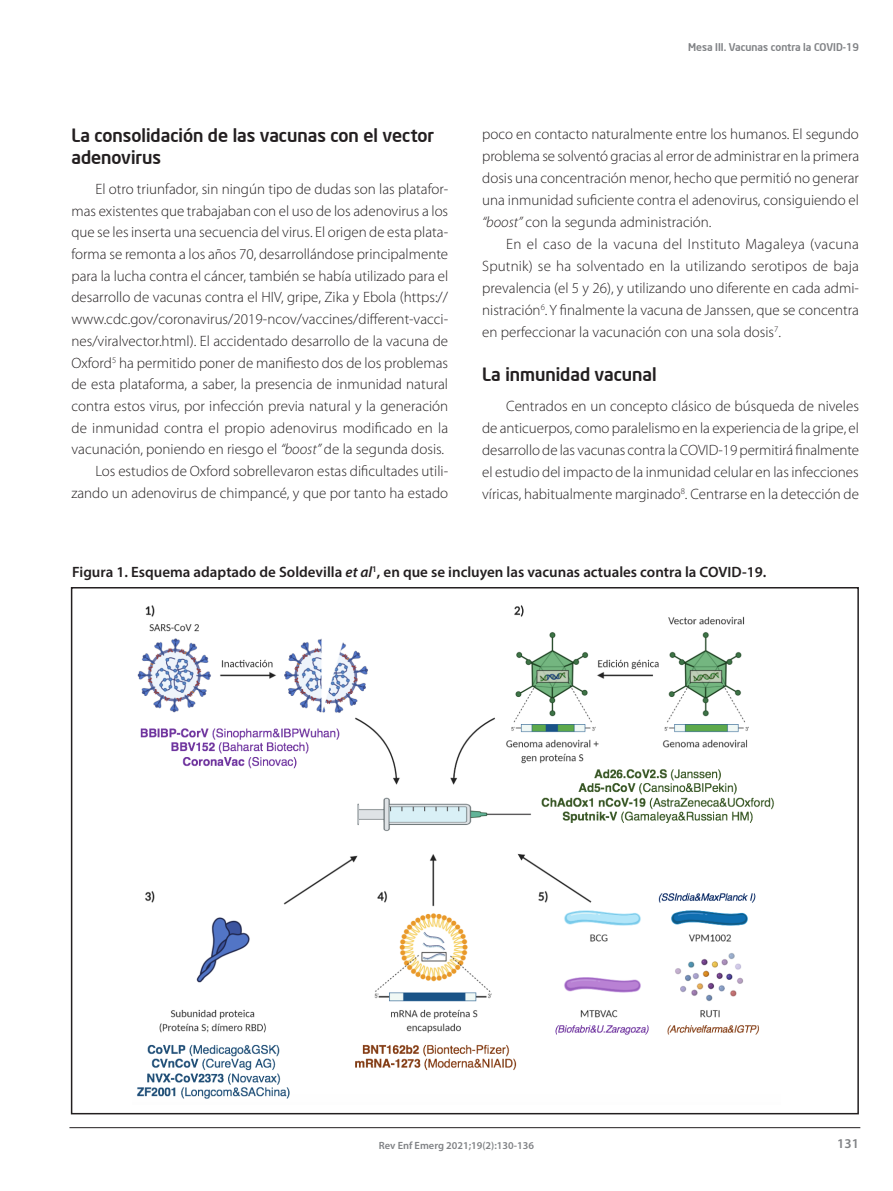
<style>
.page{position:relative;width:893px;height:1191px;background:#fff}
.page>*{position:absolute;margin:0;border:0;box-sizing:border-box;transform-origin:0 0}
.Subtítulo_2{font:500 18px/22.4px "Neo Sans Intel";color:#231f20}
.C__de_texto{font:300 15px/21.8px "Myriad Pro";color:#231f20;text-align:justify}
.Titol_Tabla{font:600 15px "Myriad Pro";color:#231f20}
.t1{font:600 13.5px "Myriad Pro";color:#808285}
.Cabecera{font:500 10.5px "Neo Sans Intel";color:#808285}
.t2{font:600 10.5px "Myriad Pro";color:#808285}
.s1{font-style:italic}
</style>
<div class="page">
<hr style="left:69px;top:1127px;width:791px;height:1px;background:#231f20">
<img style="left:137px;top:605px;width:638px;height:494px">
<p class="Subtítulo_2" style="left:71px;top:123px;width:364px">La consolidación de las vacunas con el vector adenovirus</p>
<p class="C__de_texto" style="left:71px;top:178px;width:378px;text-indent:24px">El otro triunfador, sin ningún tipo de dudas son las platafor&shy;mas existentes que trabajaban con el uso de los adenovirus a los que se les inserta una secuencia del virus. El origen de esta plata&shy;forma se remonta a los años 70, desarrollándose principalmente para la lucha contra el cáncer, también se había utilizado para el desarrollo de vacunas contra el HIV, gripe, Zika y Ebola (https:// www.cdc.gov/coronavirus/2019-ncov/vaccines/different-vacci&shy;nes/viralvector.html). El accidentado desarrollo de la vacuna de Oxford<sup>5</sup> ha permitido poner de manifiesto dos de los problemas de esta plataforma, a saber, la presencia de inmunidad natural contra estos virus, por infección previa natural y la generación de inmunidad contra el propio adenovirus modificado en la vacunación, poniendo en riesgo el <span class="s1">“boost”</span> de la segunda dosis.</p>
<p class="C__de_texto" style="left:71px;top:460px;width:378px;text-align:right">Los estudios de Oxford sobrellevaron estas dificultades utili&shy;zando un adenovirus de chimpancé, y que por tanto ha estado</p>
<p class="Cabecera" style="left:688px;top:40px;width:172px">Mesa III. Vacunas contra la COVID-19</p>
<p class="Cabecera" style="left:666px;top:41px;width:194px">XI Jornada de Enfermedades Emergentes</p>
<p class="C__de_texto" style="left:482px;top:123px;width:379px">poco en contacto naturalmente entre los humanos. El segundo problema se solventó gracias al error de administrar en la primera dosis una concentración menor, hecho que permitió no generar una inmunidad suficiente contra el adenovirus, consiguiendo el <span class="s1">“boost”</span> con la segunda administración.</p>
<p class="C__de_texto" style="left:482px;top:233px;width:378px;text-indent:24px">En el caso de la vacuna del Instituto Magaleya (vacuna Sputnik) se ha solventado en la utilizando serotipos de baja prevalencia (el 5 y 26), y utilizando uno diferente en cada admi&shy;nistración<sup>6</sup>. Y finalmente la vacuna de Janssen, que se concentra en perfeccionar la vacunación con una sola dosis<sup>7</sup>.</p>
<p class="Subtítulo_2" style="left:482px;top:362px;width:176px">La inmunidad vacunal</p>
<p class="C__de_texto" style="left:482px;top:395px;width:378px;text-indent:24px">Centrados en un concepto clásico de búsqueda de niveles de anticuerpos, como paralelismo en la experiencia de la gripe, el desarrollo de las vacunas contra la COVID-19 permitirá finalmente el estudio del impacto de la inmunidad celular en las infecciones víricas, habitualmente marginado<sup>8</sup>. Centrarse en la detección de</p>
<p class="Titol_Tabla" style="left:72px;top:562px;width:696px">Figura 1. Esquema adaptado de Soldevilla <span class="s1">et al</span><sup>1</sup>, en que se incluyen las vacunas actuales contra la COVID-19.</p>
<p class="t2" style="left:496px;top:1138px;width:33px">95-134</p>
<p class="t1" style="left:837px;top:1135px;width:23px">131</p>
<p class="t2" style="left:379px;top:1138px;width:157px">Rev Enf Emerg 2021;19(2):130-136</p>
</div>
